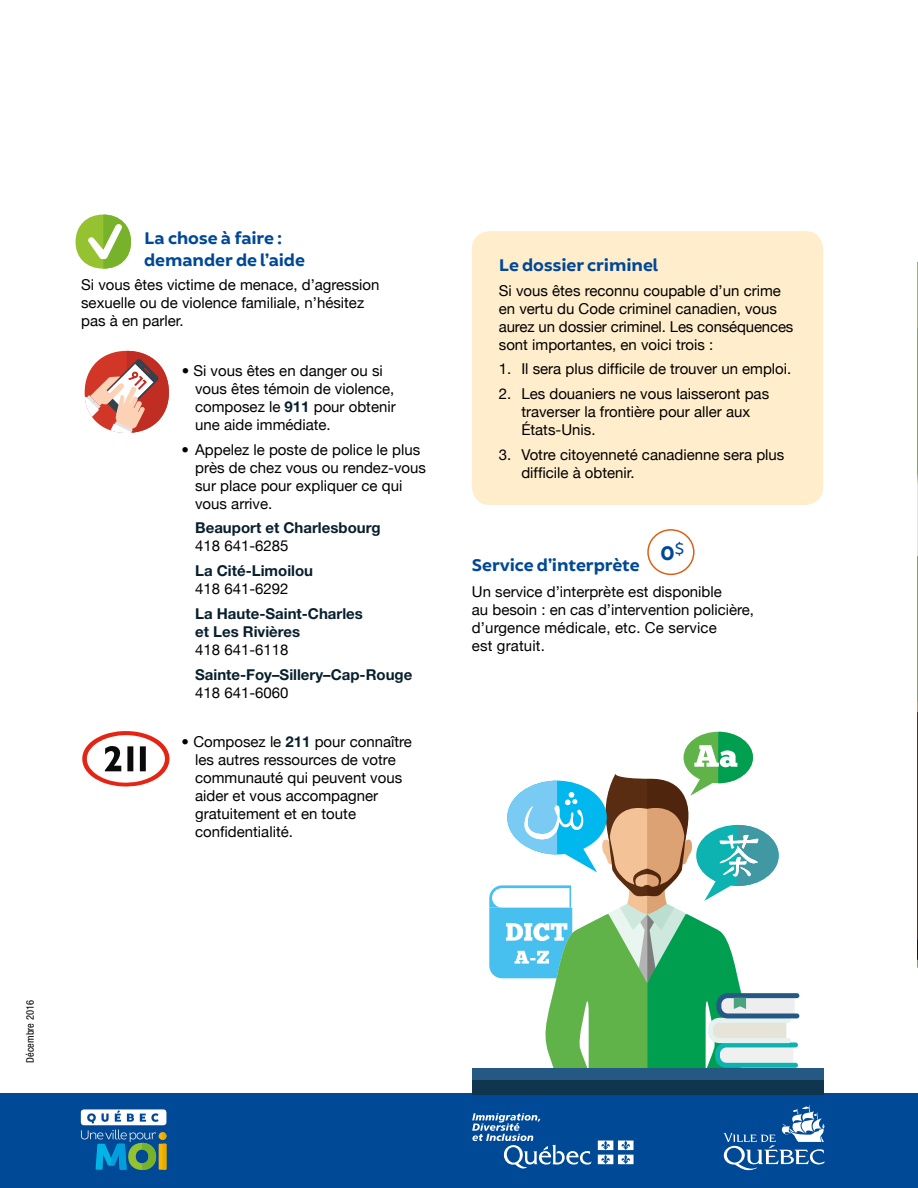
<style>
.page{position:relative;width:918px;height:1188px;background:#fff}
.page>*{position:absolute;margin:0;border:0;box-sizing:border-box;transform-origin:0 0}
.t1{font:700 21px "Brocha";color:#004996}
.t2{font:700 18px/21.6px "Brocha";letter-spacing:-.005em;color:#004996}
.t3{font:15px/18px "Helvetica Neue";color:#000}
.t4{font:700 15px/18px "Helvetica Neue";color:#08202d}
.t5{font:condensed 10.5px "Helvetica Neue";color:#000}
.s1{font-weight:700;color:#08202d}
</style>
<div class="page">
<hr style="left:914px;top:1094px;width:4px;height:94px;background:#004996">
<hr style="left:916px;top:1100px;width:2px;height:88px;background:#95c230">
<div style="left:0;top:1094px;width:917px;height:94px;background:#004996"></div>
<svg style="left:723px;top:1105px;width:102px;height:65px"></svg>
<svg style="left:472px;top:1113px;width:120px;height:56px"></svg>
<svg style="left:598px;top:1141px;width:36px;height:23px"></svg>
<div style="left:81px;top:1109px;width:85px;height:16px;background:#fff;border-radius:3px"></div>
<svg style="left:87px;top:1113px;width:22px;height:11px"></svg>
<svg style="left:115px;top:1110px;width:6px;height:12px"></svg>
<svg style="left:127px;top:1114px;width:7px;height:8px"></svg>
<svg style="left:140px;top:1113px;width:18px;height:9px"></svg>
<div style="left:159px;top:1144px;width:7px;height:26px;background:#fab600"></div>
<div style="left:159px;top:1132px;width:7px;height:8px;background:#fab600;border-radius:50%"></div>
<svg style="left:81px;top:1130px;width:75px;height:40px"></svg>
<svg style="left:163px;top:1132px;width:3px;height:38px"></svg>
<svg style="left:917px;top:262px;width:1px;height:706px"></svg>
<div style="left:472px;top:231px;width:351px;height:274px;background:#ffedcb;border-radius:18px"></div>
<div style="left:647px;top:529px;width:48px;height:46px;border:2px solid #db6013;border-radius:50%"></div>
<svg style="left:85px;top:351px;width:84px;height:82px"></svg>
<svg style="left:82px;top:731px;width:87px;height:56px"></svg>
<div style="left:473px;top:1068px;width:351px;height:26px;background:#235982"></div>
<div style="left:473px;top:1080px;width:351px;height:14px;background:#10354f"></div>
<svg style="left:489px;top:732px;width:310px;height:336px"></svg>
<div style="left:76px;top:215px;width:55px;height:54px;background:#95c230;border-radius:50%"></div>
<svg style="left:88px;top:215px;width:43px;height:54px"></svg>
<p class="t2" style="left:144px;top:228px;width:162px">La chose à faire : demander de l’aide</p>
<p class="t3" style="left:81px;top:276px;width:300px">Si vous êtes victime de menace, d’agression sexuelle ou de violence familiale, n’hésitez pas à en parler.</p>
<p class="t3" style="left:195px;top:361px;width:202px;text-indent:-13px">• Si vous êtes en danger ou si vous êtes témoin de violence, composez le <span class="s1">911</span> pour obtenir une aide immédiate.</p>
<p class="t3" style="left:195px;top:440px;width:232px;text-indent:-14px">• Appelez le poste de police le plus près de chez vous ou rendez-vous sur place pour expliquer ce qui vous arrive.</p>
<p class="t4" style="left:195px;top:519px;width:187px">Beauport et Charlesbourg</p>
<p class="t3" style="left:195px;top:537px;width:95px">418 641-6285</p>
<p class="t4" style="left:195px;top:561px;width:119px">La Cité-Limoilou</p>
<p class="t3" style="left:195px;top:579px;width:95px">418 641-6292</p>
<p class="t4" style="left:195px;top:604px;width:169px">La Haute-Saint-Charles et Les Rivières</p>
<p class="t3" style="left:195px;top:640px;width:95px">418 641-6118</p>
<p class="t4" style="left:195px;top:665px;width:219px">Sainte-Foy–Sillery–Cap-Rouge</p>
<p class="t3" style="left:195px;top:683px;width:95px">418 641-6060</p>
<p class="t3" style="left:195px;top:732px;width:218px;text-indent:-14px">• Composez le <span class="s1">211</span> pour connaître les autres ressources de votre communauté qui peuvent vous aider et vous accompagner gratuitement et en toute confidentialité.</p>
<p class="t2" style="left:499px;top:255px;width:161px">Le dossier criminel</p>
<p class="t3" style="left:499px;top:281px;width:296px">Si vous êtes reconnu coupable d’un crime en vertu du Code criminel canadien, vous aurez un dossier criminel. Les conséquences sont importantes, en voici trois :</p>
<p class="t3" style="left:499px;top:360px;width:294px">1. Il sera plus difficile de trouver un emploi.</p>
<p class="t3" style="left:521px;top:385px;width:249px;text-indent:-22px">2. Les douaniers ne vous laisseront pas traverser la frontière pour aller aux<br>États-Unis.</p>
<p class="t3" style="left:521px;top:445px;width:265px;text-indent:-22px">3. Votre citoyenneté canadienne sera plus difficile à obtenir.</p>
<h1 class="t1" style="left:660px;top:540px;width:26px">0<sup>$</sup></h1>
<p class="t3" style="left:472px;top:583px;width:284px">Un service d’interprète est disponible<br>au besoin : en cas d’intervention policière, d’urgence médicale, etc. Ce service<br>est gratuit.</p>
<p class="t2" style="left:472px;top:555px;width:169px">Service d’interprète</p>
<p class="t5" style="left:24px;top:1063px;width:64px;rotate:-90deg">Décembre 2016</p>
</div>
